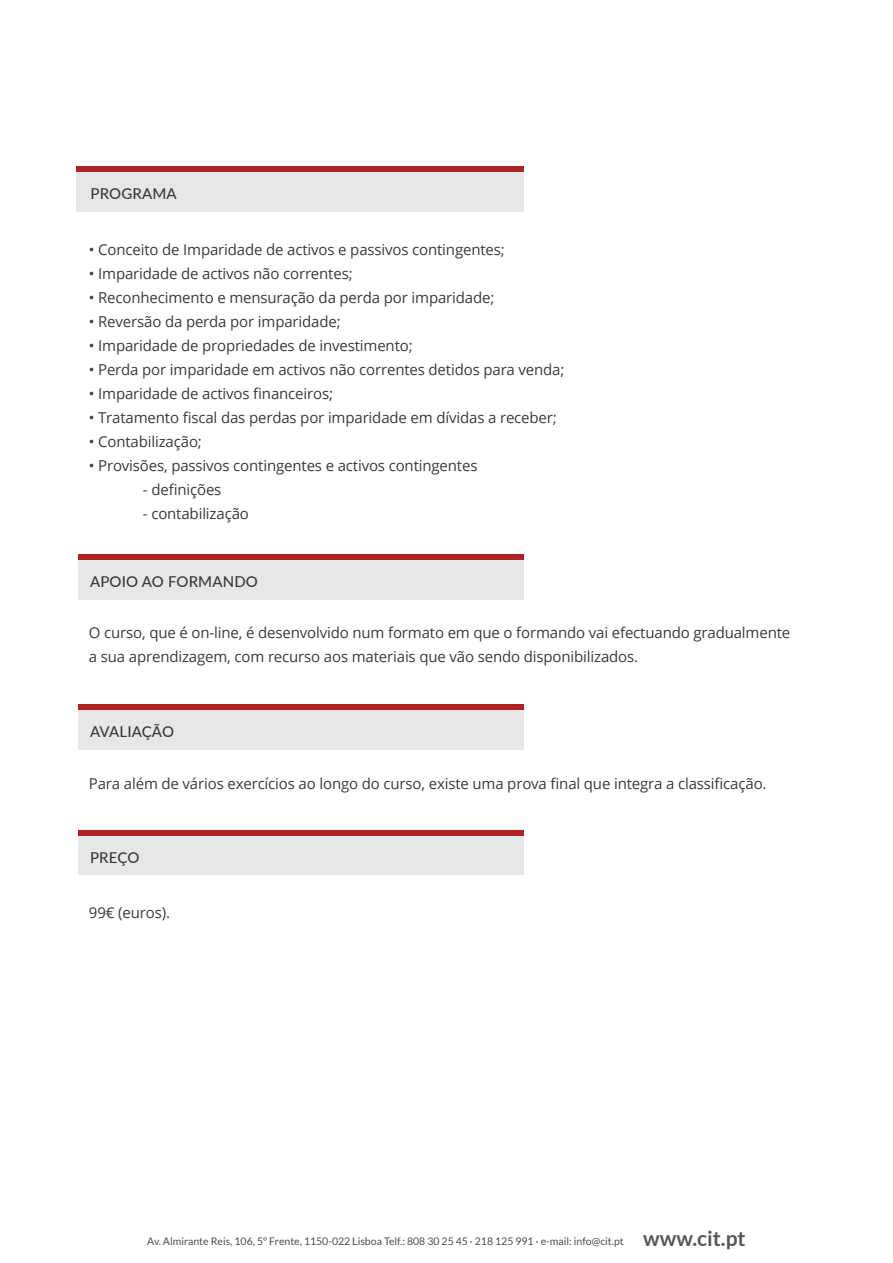
<style>
.page{position:relative;width:893px;height:1263px;background:#fff}
.page>*{position:absolute;margin:0;border:0;box-sizing:border-box;transform-origin:0 0}
.t1{font:15px/24px "Open Sans";letter-spacing:-.01em;color:#393b3b}
.t2{font:500 15px "Lato";letter-spacing:.01em;color:#393b3b}
.t3{font:10.5px "Lato";color:#4d4d4d}
.s1{font-weight:700;font-size:21px;color:#57585a}
</style>
<div class="page">
<div style="left:78px;top:555px;width:446px;height:45px;background:#e6e7e9"></div>
<div style="left:78px;top:555px;width:446px;height:5px;background:#ae2226"></div>
<div style="left:78px;top:704px;width:446px;height:45px;background:#e6e7e9"></div>
<div style="left:78px;top:704px;width:446px;height:6px;background:#ae2226"></div>
<div style="left:78px;top:830px;width:446px;height:45px;background:#e6e7e9"></div>
<div style="left:78px;top:830px;width:446px;height:5px;background:#ae2226"></div>
<div style="left:76px;top:166px;width:448px;height:45px;background:#e6e7e9"></div>
<div style="left:76px;top:166px;width:448px;height:6px;background:#ae2226"></div>
<p class="t2" style="left:91px;top:183px;width:88px">PROGRAMA</p>
<p class="t1" style="left:89px;top:237px;width:417px">• Conceito de Imparidade de activos e passivos contingentes;</p>
<p class="t1" style="left:89px;top:261px;width:265px">• Imparidade de activos não correntes;</p>
<p class="t1" style="left:89px;top:285px;width:407px">• Reconhecimento e mensuração da perda por imparidade;</p>
<p class="t1" style="left:89px;top:309px;width:253px">• Reversão da perda por imparidade;</p>
<p class="t1" style="left:89px;top:333px;width:325px">• Imparidade de propriedades de investimento;</p>
<p class="t1" style="left:89px;top:357px;width:477px">• Perda por imparidade em activos não correntes detidos para venda;</p>
<p class="t1" style="left:89px;top:381px;width:246px">• Imparidade de activos financeiros;</p>
<p class="t1" style="left:89px;top:405px;width:469px">• Tratamento fiscal das perdas por imparidade em dívidas a receber;</p>
<p class="t1" style="left:89px;top:429px;width:114px">• Contabilização;</p>
<p class="t1" style="left:89px;top:453px;width:390px">• Provisões, passivos contingentes e activos contingentes</p>
<p class="t1" style="left:143px;top:477px;width:80px">- definições</p>
<p class="t1" style="left:143px;top:501px;width:108px">- contabilização</p>
<p class="t2" style="left:90px;top:571px;width:170px">APOIO AO FORMANDO</p>
<p class="t1" style="left:89px;top:620px;width:703px">O curso, que é on-line, é desenvolvido num formato em que o formando vai efectuando gradualmente a sua aprendizagem, com recurso aos materiais que vão sendo disponibilizados.</p>
<p class="t2" style="left:90px;top:721px;width:86px">AVALIAÇÃO</p>
<p class="t1" style="left:89px;top:771px;width:679px">Para além de vários exercícios ao longo do curso, existe uma prova final que integra a classificação.</p>
<p class="t2" style="left:90px;top:846px;width:51px">PREÇO</p>
<p class="t1" style="left:89px;top:900px;width:83px">99€ (euros).</p>
<p class="t3" style="left:147px;top:1235px;width:600px">Av. Almirante Reis, 106, 5º Frente, 1150-022 Lisboa Telf.: 808 30 25 45 · 218 125 991 · e-mail: info@cit.pt <span class="s1">www.cit.pt</span></p>
</div>
